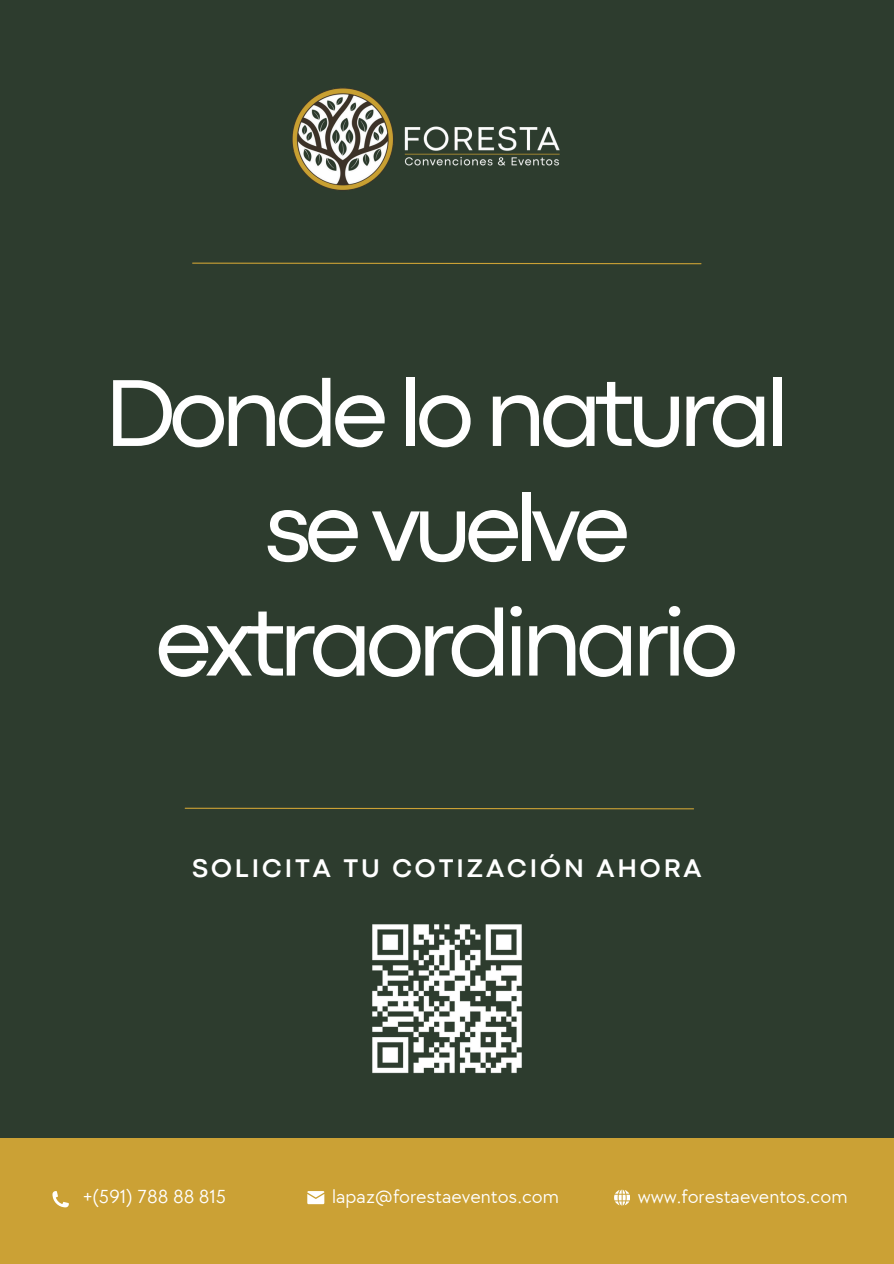
<style>
.page{position:relative;width:894px;height:1264px;background:#fff}
.page>*{position:absolute;margin:0;border:0;box-sizing:border-box;transform-origin:0 0}
.t1{font:99px/114.8px "Codec Pro";letter-spacing:-.07em;color:#fff;text-align:center}
.t2{font:700 26.7px "Codec Pro";letter-spacing:.11em;color:#fff}
.t3{font:19.5px "TT Chocolates";color:#fff}
</style>
<div class="page">
<div style="left:0;top:0;width:893px;height:1263px;background:#2d3c2e"></div>
<div style="left:0;top:1138px;width:893px;height:125px;background:#cba135"></div>
<svg style="left:52px;top:1191px;width:17px;height:16px"></svg>
<svg style="left:307px;top:1191px;width:17px;height:13px"></svg>
<svg style="left:614px;top:1189px;width:15px;height:16px"></svg>
<img style="left:292px;top:87px;width:268px;height:104px">
<svg style="left:192px;top:262px;width:510px;height:3px"></svg>
<svg style="left:184px;top:807px;width:510px;height:3px"></svg>
<img style="left:372px;top:924px;width:150px;height:150px">
<p class="t1" style="left:104px;top:363px;width:686px">Donde lo natural se vuelve extraordinario</p>
<p class="t2" style="left:192px;top:858px;width:511px">SOLICITA TU COTIZACIÓN AHORA</p>
<h1 class="t3" style="left:83px;top:1185px;width:144px">+(591) 788 88 815</h1>
<p class="t3" style="left:332px;top:1185px;width:228px">lapaz@forestaeventos.com</p>
<h2 class="t3" style="left:637px;top:1185px;width:211px">www.forestaeventos.com</h2>
</div>
